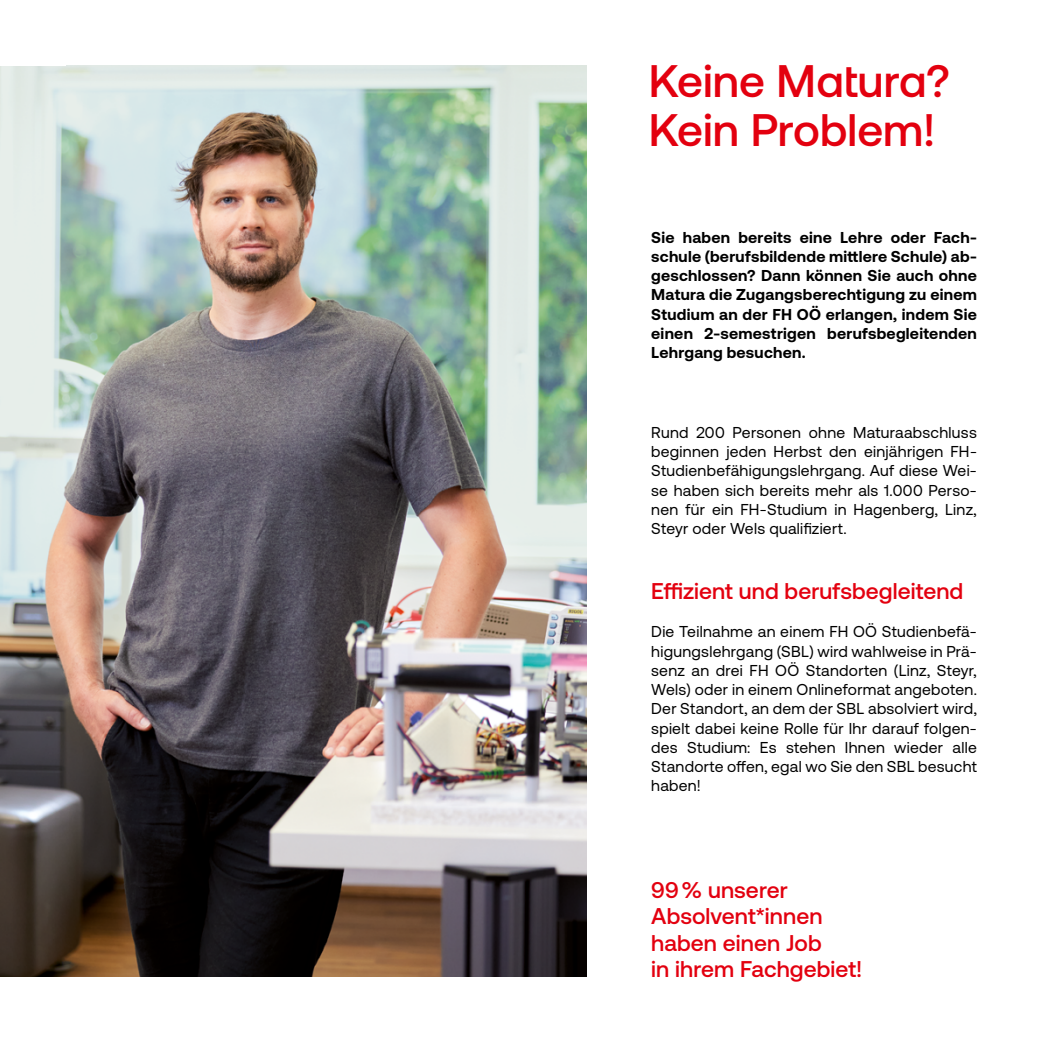
<style>
.page{position:relative;width:1042px;height:1042px;background:#fff}
.page>*{position:absolute;margin:0;border:0;box-sizing:border-box;transform-origin:0 0}
.t1{font:500 45.5px/49px "Aeonik";color:#e3000f}
.t2{font:500 22.75px/26.2px "Aeonik";letter-spacing:.005em;color:#e3000f}
.t3{font:15.75px/19.2px "Aeonik";letter-spacing:.015em;color:#000;text-align:justify}
.t4{font:700 15.75px/19.2px "Aeonik";letter-spacing:.015em;color:#000;text-align:justify}
</style>
<div class="page">
<img style="left:0;top:65px;width:586px;height:912px">
<h1 class="t1" style="left:649px;top:57px;width:303px">Keine Matura?<br>Kein Problem!</h1>
<p class="t4" style="left:651px;top:227px;width:327px">Sie haben bereits eine Lehre oder Fach&shy;schule (berufsbildende mittlere Schule) ab&shy;geschlossen? Dann können Sie auch ohne Matura die Zugangsberechtigung zu einem Studium an der FH OÖ erlangen, indem Sie einen 2-semestrigen berufsbegleitenden Lehrgang besuchen.</p>
<p class="t3" style="left:651px;top:423px;width:327px">Rund 200 Personen ohne Maturaabschluss beginnen jeden Herbst den einjährigen FH-Studienbefähigungslehrgang. Auf diese Wei&shy;se haben sich bereits mehr als 1.000 Perso&shy;nen für ein FH-Studium in Hagenberg, Linz, Steyr oder Wels qualifiziert.</p>
<h2 class="t2" style="left:651px;top:578px;width:314px">Effizient und berufsbegleitend</h2>
<p class="t3" style="left:651px;top:622px;width:327px">Die Teilnahme an einem FH OÖ Studienbefä&shy;higungslehrgang (SBL) wird wahlweise in Prä&shy;senz an drei FH OÖ Standorten (Linz, Steyr, Wels) oder in einem Onlineformat angeboten.<br>Der Standort, an dem der SBL absolviert wird, spielt dabei keine Rolle für Ihr darauf folgen&shy;des Studium: Es stehen Ihnen wieder alle Standorte offen, egal wo Sie den SBL besucht haben!</p>
<h2 class="t2" style="left:651px;top:877px;width:213px">99% unserer<br>Absolvent*innen haben einen Job<br>in ihrem Fachgebiet!</h2>
</div>
